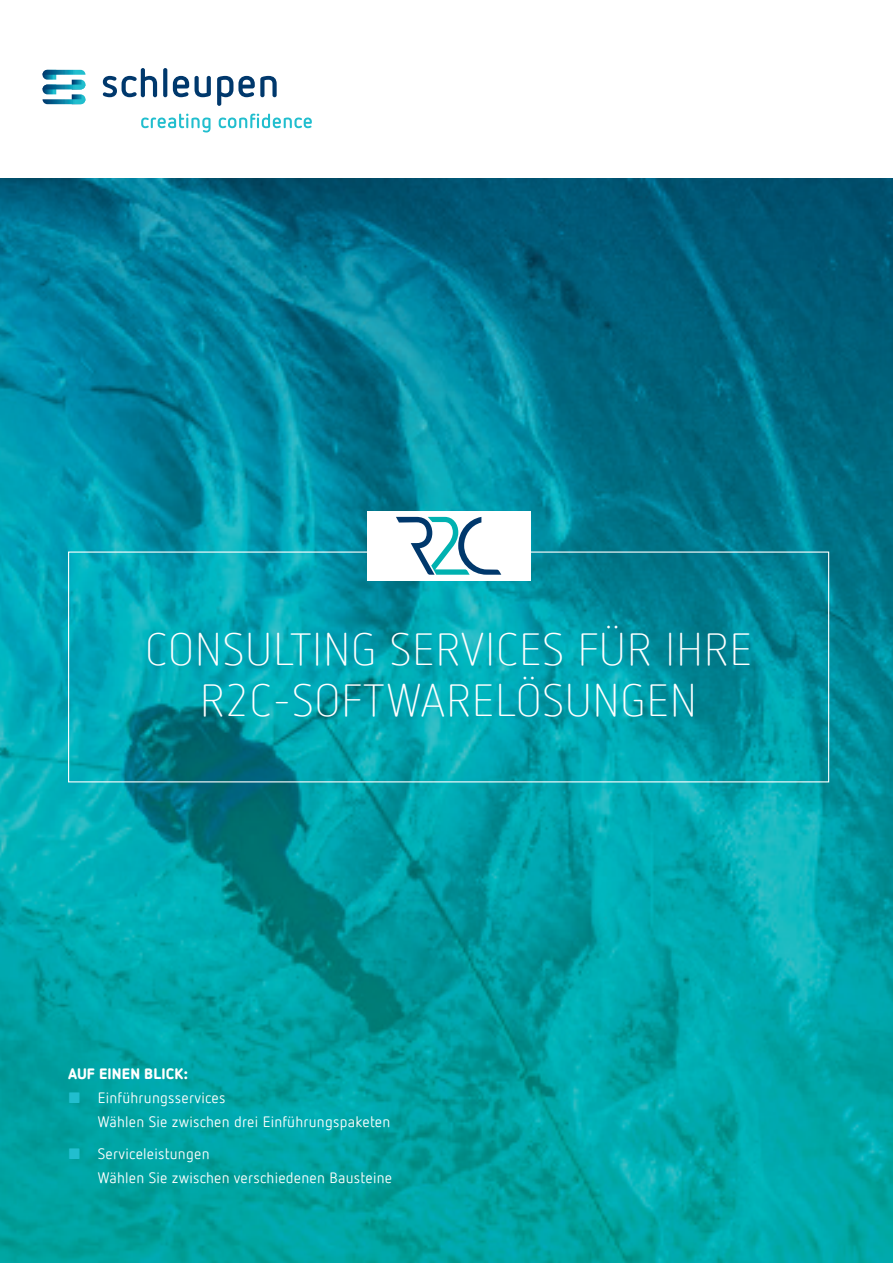
<style>
.page{position:relative;width:893px;height:1263px;background:#fff}
.page>*{position:absolute;margin:0;border:0;box-sizing:border-box;transform-origin:0 0}
.t1{font:300 45px/51px "Netto Offc";letter-spacing:.015em;color:#fff;text-align:center}
.t2{font:15px/23.7px "Netto Offc";letter-spacing:.015em;color:#fff}
.t3{font:900 15px "Netto Offc";letter-spacing:.01em;color:#fff}
.s1{color:#21bece}
</style>
<div class="page">
<img style="left:0;top:179px;width:893px;height:1084px">
<div style="left:367px;top:511px;width:163px;height:69px;background:#fff"></div>
<svg style="left:103px;top:68px;width:174px;height:38px"></svg>
<svg style="left:141px;top:114px;width:70px;height:18px"></svg>
<svg style="left:219px;top:114px;width:93px;height:14px"></svg>
<svg style="left:43px;top:70px;width:42px;height:34px"></svg>
<svg style="left:396px;top:517px;width:105px;height:58px"></svg>
<h1 class="t1" style="left:145px;top:623px;width:608px">CONSULTING SERVICES FÜR IHRE<br>R2C-SOFTWARELÖSUNGEN</h1>
<p class="t3" style="left:68px;top:1064px;width:121px">AUF EINEN BLICK:</p>
<p class="t2" style="left:98px;top:1085px;width:294px;text-indent:-30px"><span class="s1">■</span> Einführungsservices<br>Wählen Sie zwischen drei Einführungspaketen</p>
<p class="t2" style="left:98px;top:1141px;width:296px;text-indent:-30px"><span class="s1">■</span> Serviceleistungen<br>Wählen Sie zwischen verschiedenen Bausteine</p>
</div>
